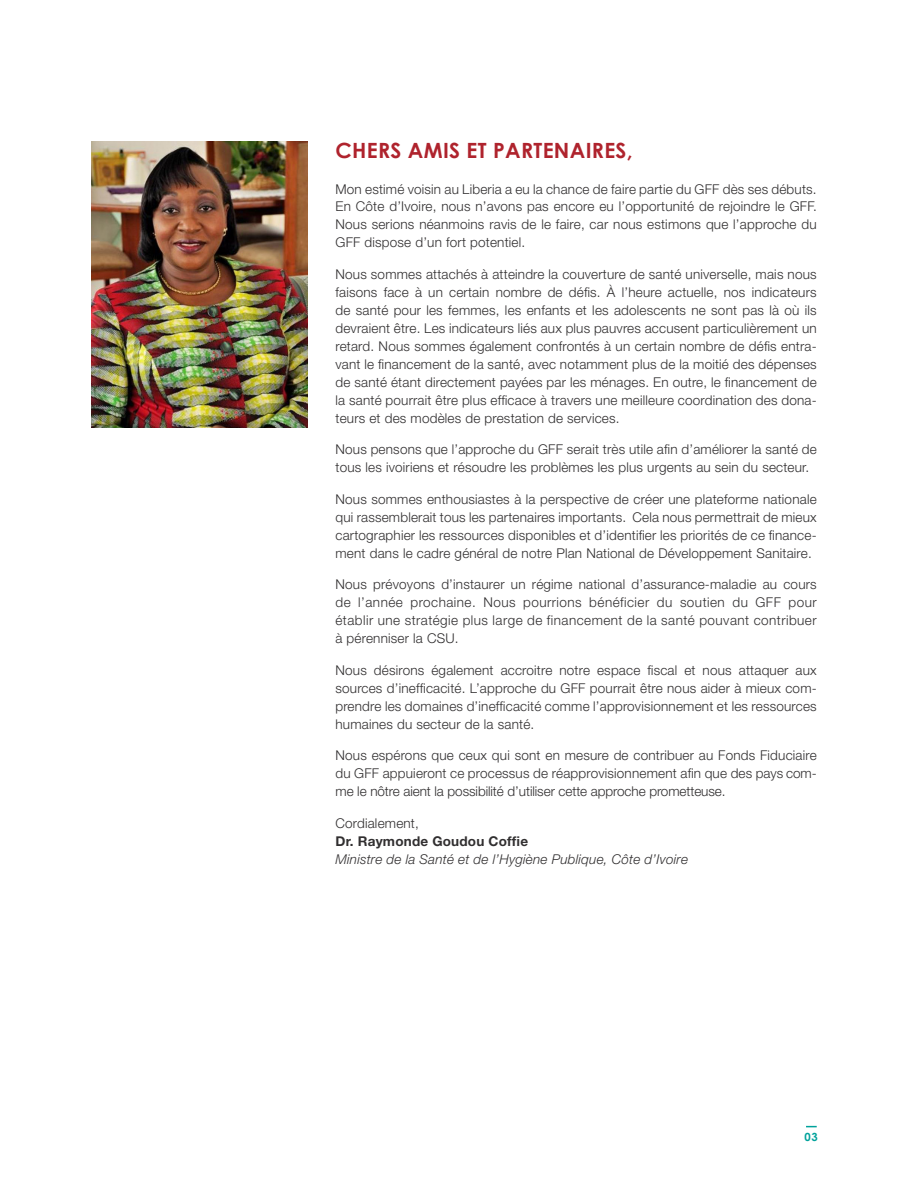
<style>
.page{position:relative;width:918px;height:1188px;background:#fff}
.page>*{position:absolute;margin:0;border:0;box-sizing:border-box;transform-origin:0 0}
.t1{font:700 21px "Century Gothic";letter-spacing:.015em;color:#af232d}
.t2{font:300 13.5px/18px "Helvetica Neue";letter-spacing:.015em;color:#312f30;text-align:justify}
.t3{font:italic 300 13.5px "Helvetica Neue";letter-spacing:.015em;color:#312f30}
.t4{font:700 13.5px "Helvetica Neue";letter-spacing:.015em;color:#312f30}
.t5{font:700 11.25px "Century Gothic";color:#00a29b}
</style>
<div class="page">
<img style="left:91px;top:142px;width:216px;height:286px">
<h1 class="t1" style="left:335px;top:137px;width:299px">CHERS AMIS ET PARTENAIRES,</h1>
<p class="t2" style="left:335px;top:179px;width:483px">Mon estimé voisin au Liberia a eu la chance de faire partie du GFF dès ses débuts.<br>En Côte d’Ivoire, nous n’avons pas encore eu l’opportunité de rejoindre le GFF.<br>Nous serions néanmoins ravis de le faire, car nous estimons que l’approche du GFF dispose d’un fort potentiel.</p>
<p class="t2" style="left:335px;top:265px;width:483px">Nous sommes attachés à atteindre la couverture de santé universelle, mais nous faisons face à un certain nombre de défis. À l’heure actuelle, nos indicateurs de santé pour les femmes, les enfants et les adolescents ne sont pas là où ils devraient être. Les indicateurs liés aux plus pauvres accusent particulièrement un retard. Nous sommes également confrontés à un certain nombre de défis entra&shy;vant le financement de la santé, avec notamment plus de la moitié des dépenses de santé étant directement payées par les ménages. En outre, le financement de la santé pourrait être plus efficace à travers une meilleure coordination des dona&shy;teurs et des modèles de prestation de services.</p>
<p class="t2" style="left:335px;top:440px;width:483px">Nous pensons que l’approche du GFF serait très utile afin d’améliorer la santé de tous les ivoiriens et résoudre les problèmes les plus urgents au sein du secteur.</p>
<p class="t2" style="left:335px;top:490px;width:483px">Nous sommes enthousiastes à la perspective de créer une plateforme nationale qui rassemblerait tous les partenaires importants. Cela nous permettrait de mieux cartographier les ressources disponibles et d’identifier les priorités de ce finance&shy;ment dans le cadre général de notre Plan National de Développement Sanitaire.</p>
<p class="t2" style="left:335px;top:575px;width:483px">Nous prévoyons d’instaurer un régime national d’assurance-maladie au cours de l’année prochaine. Nous pourrions bénéficier du soutien du GFF pour établir une stratégie plus large de financement de la santé pouvant contribuer à pérenniser la CSU.</p>
<p class="t2" style="left:335px;top:661px;width:483px">Nous désirons également accroitre notre espace fiscal et nous attaquer aux sources d’inefficacité. L’approche du GFF pourrait être nous aider à mieux com&shy;prendre les domaines d’inefficacité comme l’approvisionnement et les ressources humaines du secteur de la santé.</p>
<p class="t2" style="left:335px;top:746px;width:483px">Nous espérons que ceux qui sont en mesure de contribuer au Fonds Fiduciaire du GFF appuieront ce processus de réapprovisionnement afin que des pays com&shy;me le nôtre aient la possibilité d’utiliser cette approche prometteuse.</p>
<p class="t2" style="left:335px;top:814px;width:85px">Cordialement,</p>
<p class="t4" style="left:335px;top:833px;width:194px">Dr. Raymonde Goudou Coffie</p>
<p class="t3" style="left:335px;top:851px;width:354px">Ministre de la Santé et de l’Hygiène Publique, Côte d’Ivoire</p>
<p class="t5" style="left:805px;top:1130px;width:15px">03</p>
</div>
